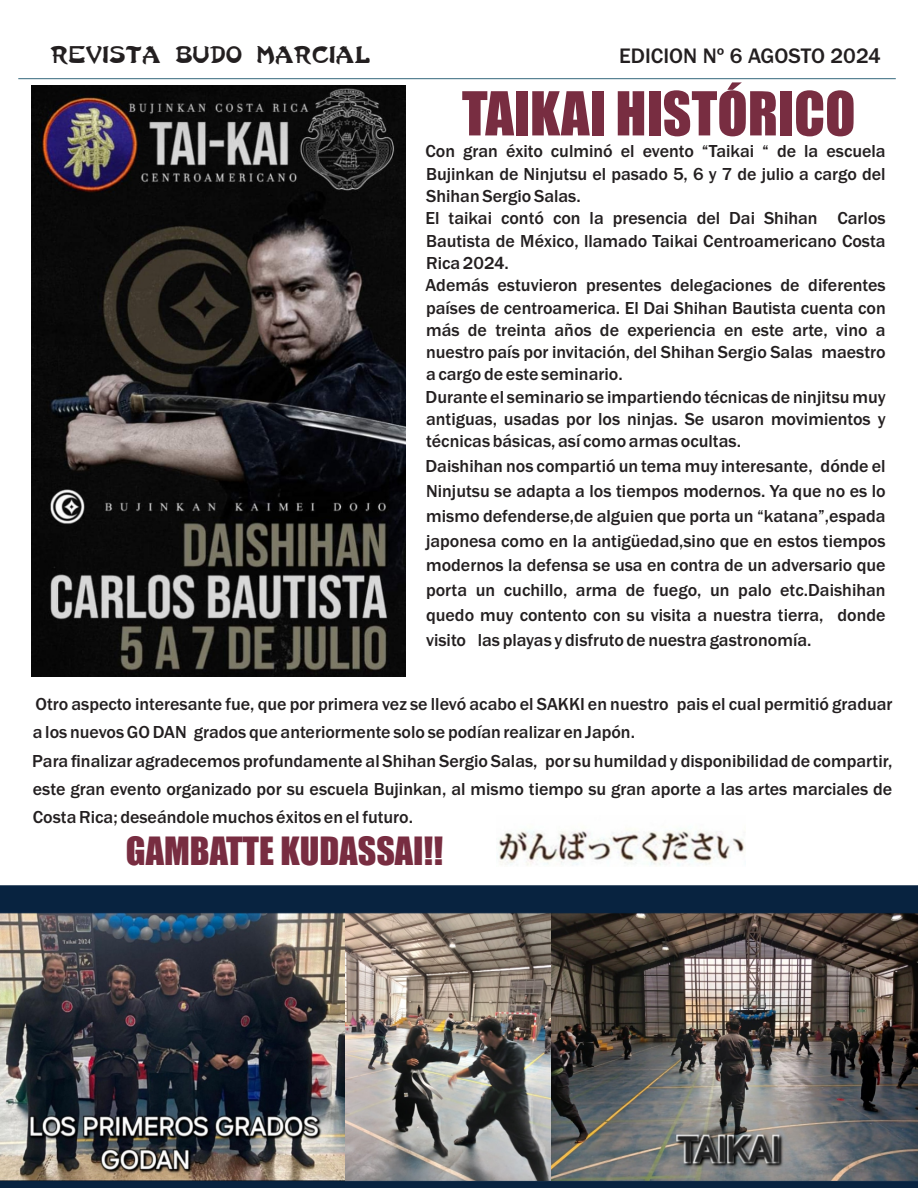
<style>
.page{position:relative;width:918px;height:1188px;background:#fff}
.page>*{position:absolute;margin:0;border:0;box-sizing:border-box;transform-origin:0 0}
.t1{font:55.95px "Impact";color:#782d41}
.t2{font:36px "Impact";color:#782d41}
.t3{font:500 21.75px "Franklin Gothic";color:#231f20}
.t4{font:18.3px "Last Ninja";color:#231f20}
.t5{font:500 18px/22.4px "Franklin Gothic";color:#231f20}
</style>
<div class="page">
<hr style="left:18px;top:78px;width:878px;height:1px;background:#34687d">
<img style="left:32px;top:85px;width:373px;height:591px">
<img style="left:550px;top:914px;width:368px;height:267px">
<img style="left:344px;top:914px;width:206px;height:267px">
<img style="left:0;top:914px;width:344px;height:267px">
<svg style="left:0;top:1181px;width:918px;height:7px"></svg>
<svg style="left:0;top:885px;width:918px;height:29px"></svg>
<img style="left:499px;top:829px;width:246px;height:37px">
<p class="t4" style="left:50px;top:46px;width:322px">REVISTA BUDO MARCIAL</p>
<p class="t3" style="left:619px;top:48px;width:263px">EDICION Nº 6 AGOSTO 2024</p>
<h1 class="t1" style="left:462px;top:91px;width:395px">TAIKAI HISTÓRICO</h1>
<p class="t5" style="left:426px;top:142px;width:462px">Con gran éxito culminó el evento “Taikai “ de la escuela Bujinkan de Ninjutsu el pasado 5, 6 y 7 de julio a cargo del Shihan Sergio Salas.<br>El taikai contó con la presencia del Dai Shihan Carlos Bautista de México, llamado Taikai Centroamericano Costa Rica 2024.<br>Además estuvieron presentes delegaciones de diferentes países de centroamerica. El Dai Shihan Bautista cuenta con más de treinta años de experiencia en este arte, vino a nuestro país por invitación, del Shihan Sergio Salas maestro a cargo de este seminario.<br>Durante el seminario se impartiendo técnicas de ninjitsu muy antiguas, usadas por los ninjas. Se usaron movimientos y técnicas básicas, así como armas ocultas.</p>
<p class="t5" style="left:426px;top:455px;width:462px;line-height:24.8px;text-align:justify">Daishihan nos compartió un tema muy interesante, dónde el Ninjutsu se adapta a los tiempos modernos. Ya que no es lo mismo defenderse,de alguien que porta un “katana”,espada japonesa como en la antigüedad,sino que en estos tiempos modernos la defensa se usa en contra de un adversario que porta un cuchillo, arma de fuego, un palo etc.Daishihan quedo muy contento con su visita a nuestra tierra, donde visito las playas y disfruto de nuestra gastronomía.</p>
<p class="t5" style="left:32px;top:691px;width:862px;line-height:28.3px">Otro aspecto interesante fue, que por primera vez se llevó acabo el SAKKI en nuestro pais el cual permitió graduar a los nuevos GO DAN grados que anteriormente solo se podían realizar en Japón.<br>Para finalizar agradecemos profundamente al Shihan Sergio Salas, por su humildad y disponibilidad de compartir, este gran evento organizado por su escuela Bujinkan, al mismo tiempo su gran aporte a las artes marciales de Costa Rica; deseándole muchos éxitos en el futuro.</p>
<h2 class="t2" style="left:126px;top:837px;width:319px">GAMBATTE KUDASSAI!!</h2>
</div>
